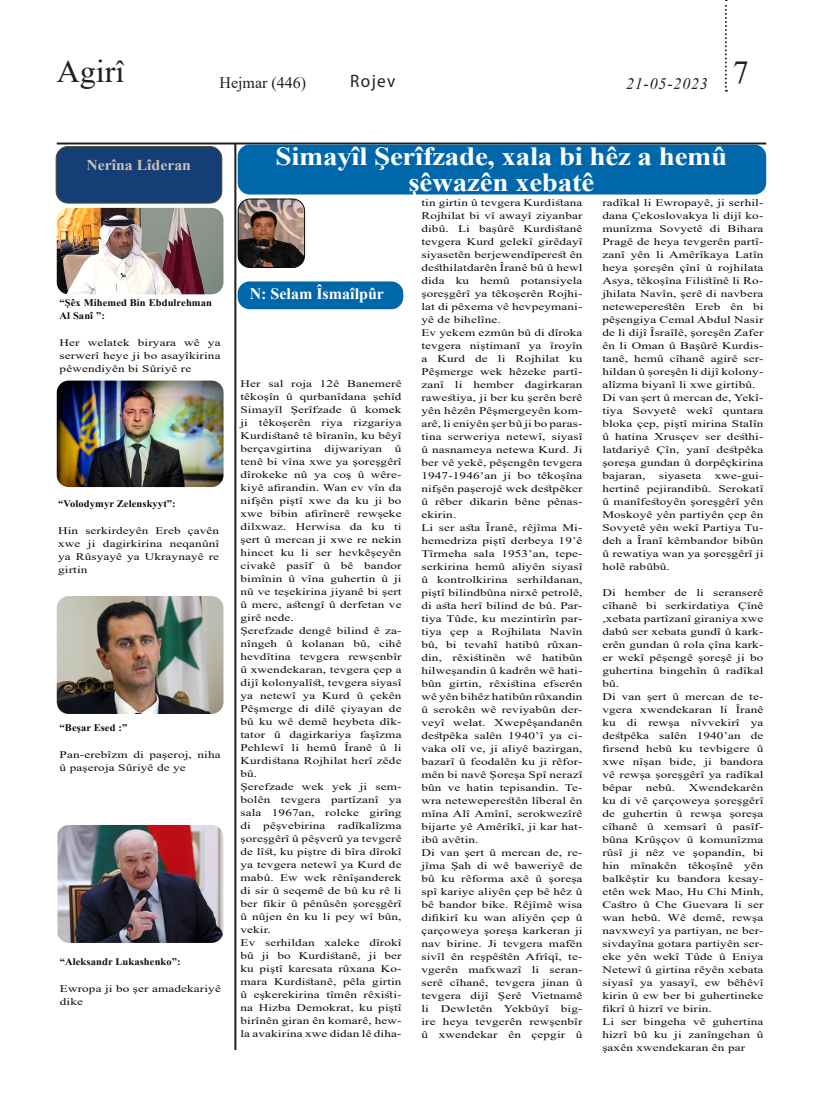
<style>
.page{position:relative;width:823px;height:1106px;background:#fff}
.page>*{position:absolute;margin:0;border:0;box-sizing:border-box;transform-origin:0 0}
.t1{font:32px "Times New Roman";color:#231f20}
.t2{font:700 26.1px/26px "Times New Roman";letter-spacing:-.01em;color:#fff;text-align:center;scale:1.11 1}
.t3{font:18px "Myriad Pro";letter-spacing:.08em;color:#231f20;scale:.95 1}
.t4{font:700 16px "Times New Roman";color:#fff}
.t5{font:16px "Times New Roman";color:#231f20}
.t6{font:italic 16px "Times New Roman";letter-spacing:.05em;color:#231f20}
.t7{font:700 15px "Times New Roman";color:#ccc0b4;scale:1.05 1}
.t8{font:10.1px/13px "Times New Roman";letter-spacing:.01em;color:#0b0b0e;text-align:justify;scale:1.31 1}
.t9{font:700 10.1px/13px "Times New Roman";letter-spacing:.01em;color:#0b0b0e;scale:1.04 1}
</style>
<div class="page">
<svg style="left:724px;top:0;width:2px;height:92px"></svg>
<hr style="left:57px;top:142px;width:708px;height:2px;background:#231f20">
<hr style="left:234px;top:143px;width:2px;height:907px;background:#231f20">
<div style="left:56px;top:146px;width:166px;height:57px;background:#153e76;border-radius:12px"></div>
<div style="left:56px;top:146px;width:166px;height:58px;border:1px solid #4f4e32;border-radius:12px"></div>
<img style="left:57px;top:825px;width:166px;height:118px">
<img style="left:57px;top:596px;width:166px;height:118px">
<img style="left:57px;top:208px;width:166px;height:86px">
<img style="left:57px;top:380px;width:166px;height:107px">
<div style="left:237px;top:145px;width:528px;height:49px;background:#0067aa;border-radius:12px"></div>
<div style="left:237px;top:281px;width:166px;height:28px;background:#0067aa;border-radius:12px"></div>
<img style="left:239px;top:200px;width:64px;height:66px">
<div style="left:237px;top:198px;width:68px;height:70px;border:1px solid #0b0b0e;border-radius:12px"></div>
<h1 class="t1" style="left:57px;top:49px;width:69px">Agirî</h1>
<p class="t7" style="left:86px;top:154px;width:101px">Nerîna Lîderan</p>
<h3 class="t5" style="left:219px;top:71px;width:88px">Hejmar (446)</h3>
<p class="t3" style="left:350px;top:70px;width:49px">Rojev</p>
<h3 class="t6" style="left:625px;top:72px;width:124px">21-05-2023 <sup>7</sup></h3>
<p class="t2" style="left:275px;top:143px;width:408px">Simayîl Şerîfzade, xala bi hêz a hemû şêwazên xebatê</p>
<p class="t9" style="left:59px;top:296px;width:148px">“Şêx Mihemed Bin Ebdulrehman<br>Al Sanî ”:</p>
<p class="t8" style="left:60px;top:335px;width:124px">Her welatek biryara wê ya serwerî heye ji bo asayîkirina pêwendiyên bi Sûriyê re</p>
<p class="t9" style="left:58px;top:497px;width:115px">“Volodymyr Zelenskyyt”:</p>
<p class="t8" style="left:58px;top:524px;width:124px">Hin serkirdeyên Ereb çavên xwe ji dagirkirina neqanûnî ya Rûsyayê ya Ukraynayê re girtin</p>
<p class="t9" style="left:59px;top:720px;width:67px">“Beşar Esed :”</p>
<p class="t8" style="left:60px;top:747px;width:124px">Pan-erebîzm di paşeroj, niha û paşeroja Sûriyê de ye</p>
<p class="t9" style="left:60px;top:955px;width:118px">“Aleksandr Lukashenko”:</p>
<p class="t8" style="left:60px;top:982px;width:124px">Ewropa ji bo şer amadekariyê dike</p>
<p class="t4" style="left:249px;top:282px;width:136px">N: Selam Îsmaîlpûr</p>
<p class="t8" style="left:240px;top:376px;width:124px">Her sal roja 12ê Banemerê têkoşîn û qurbanîdana şehîd Simayîl Şerîfzade û komek ji têkoşerên riya rizgariya Kurdistanê tê bîranîn, ku bêyî berçavgirtina</p>
<p class="t8" style="left:324px;top:441px;width:46px">dijwariyan</p>
<p class="t8" style="left:240px;top:441px;width:124px;text-indent:154px">û tenê bi vîna xwe ya şoreşgêrî dîrokeke nû ya coş û wêre&shy;kiyê afirandin. Wan ev vîn da nifşên piştî xwe da ku ji bo xwe bibin afirînerê rewşeke dilxwaz. Herwisa da ku ti şert û mercan ji xwe re nekin hincet ku li ser hevkêşeyên civakê pasîf û bê bandor bimînin û vîna guhertin û ji nû ve teşekirina jiyanê bi şert û merc, astengî û derfetan ve girê nede.</p>
<p class="t8" style="left:240px;top:623px;width:124px">Şerefzade dengê bilind ê za&shy;nîngeh û kolanan bû, cihê hevdîtina tevgera rewşenbîr û xwendekaran, tevgera çep a dijî kolonyalîst, tevgera siyasî ya netewî ya Kurd û çekên Pêşmerge di dilê çiyayan de bû ku wê demê heybeta dîk&shy;tator û dagirkariya faşîzma Pehlewî li hemû Îranê û li Kurdistana Rojhilat herî zêde bû.</p>
<p class="t8" style="left:240px;top:779px;width:124px">Şerefzade wek yek ji sem&shy;bolên tevgera partîzanî ya sala 1967an, roleke girîng di pêşvebirina radîkalîzma şoreşgêrî û pêşverû ya tevgerê de lîst, ku piştre di bîra dîrokî ya tevgera netewî ya Kurd de mabû. Ew wek rênîşanderek di sir û seqemê de bû ku rê li ber fikir û pênûsên şoreşgêrî û nûjen ên ku li pey wî bûn, vekir.</p>
<p class="t8" style="left:240px;top:935px;width:124px">Ev serhildan xaleke dîrokî bû ji bo Kurdistanê, ji ber ku piştî karesata rûxana Ko&shy;mara Kurdistanê, pêla girtin û eşkerekirina tîmên rêxisti&shy;na Hizba Demokrat, ku piştî birînên giran ên komarê, hew&shy;la avakirina xwe didan lê diha-</p>
<p class="t8" style="left:421px;top:196px;width:124px">tin girtin û tevgera Kurdistana Rojhilat bi vî awayî ziyanbar dibû. Li başûrê Kurdistanê tevgera Kurd gelekî girêdayî siyasetên berjewendîperest ên desthilatdarên Îranê bû û hewl dida ku hemû potansiyela şoreşgêrî ya têkoşerên Rojhi&shy;lat di pêxema vê hevpeymani&shy;yê de bihelîne.</p>
<p class="t8" style="left:421px;top:326px;width:124px">Ev yekem ezmûn bû di dîroka tevgera niştimanî ya îroyîn a Kurd de li Rojhilat ku Pêşmerge wek hêzeke partî&shy;zanî li hember dagirkaran rawestiya, ji ber ku şerên berê yên hêzên Pêşmergeyên kom&shy;arê, li eniyên şer bû ji bo paras&shy;tina serweriya netewî, siyasî û nasnameya netewa Kurd. Ji ber vê yekê, pêşengên tevgera 1947-1946’an ji bo têkoşîna nifşên paşerojê wek destpêker û rêber dikarin bêne pênas&shy;ekirin.</p>
<p class="t8" style="left:421px;top:521px;width:124px">Li ser asta Îranê, rêjîma Mi&shy;hemedriza piştî derbeya 19’ê Tîrmeha sala 1953’an, tepe&shy;serkirina hemû aliyên siyasî û kontrolkirina serhildanan, piştî bilindbûna nirxê petrolê, di asta herî bilind de bû. Par&shy;tiya Tûde, ku mezintirîn par&shy;tiya çep a Rojhilata Navîn bû, bi tevahî hatibû rûxan&shy;din, rêxistinên wê hatibûn hilweşandin û kadrên wê hati&shy;bûn girtin, rêxistina efserên wê yên bihêz hatibûn rûxandin û serokên wê reviyabûn der&shy;veyî welat. Xwepêşandanên destpêka salên 1940’î ya ci&shy;vaka olî ve, ji aliyê bazirgan, bazarî û feodalên ku ji rêfor&shy;mên bi navê Şoreşa Spî nerazî bûn ve hatin tepisandin. Te&shy;wra neteweperestên lîberal ên mîna Alî Amînî, serokwezîrê bijarte yê Amêrîkî, ji kar hat&shy;ibû avêtin.</p>
<p class="t8" style="left:421px;top:846px;width:124px">Di van şert û mercan de, re&shy;jîma Şah di wê baweriyê de bû ku rêforma axê û şoreşa spî kariye aliyên çep bê hêz û bê bandor bike. Rêjîmê wisa difikirî ku wan aliyên çep û çarçoweya şoreşa karkeran ji nav birine. Ji tevgera mafên sivîl ên reşpêstên Afrîqî, te&shy;vgerên mafxwazî li seran&shy;serê cîhanê, tevgera jinan û tevgera dijî Şerê Vietnamê li Dewletên Yekbûyî big&shy;ire heya tevgerên rewşenbîr û xwendekar ên çepgir û</p>
<p class="t8" style="left:602px;top:196px;width:124px">radîkal li Ewropayê, ji serhil&shy;dana Çekoslovakya li dijî ko&shy;munîzma Sovyetê di Bihara Pragê de heya tevgerên partî&shy;zanî yên li Amêrîkaya Latîn heya şoreşên çînî û rojhilata Asya, têkoşîna Filistînê li Ro&shy;jhilata Navîn, şerê di navbera neteweperestên Ereb ên bi pêşengiya Cemal Abdul Nasir de li dijî Îsraîlê, şoreşên Zafer ên li Oman û Başûrê Kurdis&shy;tanê, hemû cîhanê agirê ser&shy;hildan û şoreşên li dijî kolony&shy;alîzma biyanî li xwe girtibû.</p>
<p class="t8" style="left:602px;top:391px;width:124px">Di van şert û mercan de, Yekî&shy;tiya Sovyetê wekî quntara bloka çep, piştî mirina Stalîn û hatina Xrusçev ser desthi&shy;latdariyê Çîn, yanî destpêka şoreşa gundan û dorpêçkirina bajaran,</p>
<p class="t8" style="left:602px;top:469px;width:124px;text-indent:112px">xwe-gui&shy;hertinê pejirandibû. Serokatî û manîfestoyên şoreşgêrî yên Moskoyê yên partiyên çep ên Sovyetê yên wekî Partiya Tu&shy;deh a Îranî kêmbandor bibûn û rewatiya wan ya şoreşgêrî ji holê rabûbû.</p>
<p class="t8" style="left:602px;top:586px;width:124px">Di hember de li seranserê cîhanê bi serkirdatiya Çînê ,xebata partîzanî giraniya xwe dabû ser xebata gundî û kark&shy;erên gundan û rola çîna kark&shy;er wekî pêşengê şoreşê ji bo guhertina bingehîn û radîkal bû.</p>
<p class="t8" style="left:602px;top:690px;width:124px">Di van şert û mercan de te&shy;vgera xwendekaran li Îranê ku di rewşa nîvvekirî ya destpêka salên 1940’an de firsend hebû ku tevbigere û xwe nîşan bide, ji bandora vê rewşa şoreşgêrî ya radîkal bêpar</p>
<p class="t8" style="left:658px;top:469px;width:34px">siyaseta</p>
<p class="t8" style="left:602px;top:781px;width:124px;text-indent:86px">Xwendekarên ku di vê çarçoweya şoreşgêrî de guhertin û rewşa şoreşa cîhanê û xemsarî û pasîf&shy;bûna Krûşçov û komunîzma rûsî ji nêz ve şopandin, bi hin mînakên têkoşînê yên balkêştir ku bandora kesay&shy;etên wek Mao, Hu Chi Minh, Castro û Che Guevara li ser wan hebû. Wê demê, rewşa navxweyî ya partiyan, ne ber&shy;sivdayîna gotara partiyên ser&shy;eke yên wekî Tûde û Eniya Netewî û girtina rêyên xebata siyasî ya yasayî, ew bêhêvî kirin û ew ber bi guhertineke fikrî û hizrî ve birin.</p>
<p class="t8" style="left:602px;top:1015px;width:124px">Li ser bingeha vê guhertina hizrî bû ku ji zanîngehan û şaxên xwendekaran ên par</p>
<p class="t8" style="left:645px;top:781px;width:24px">nebû.</p>
</div>
